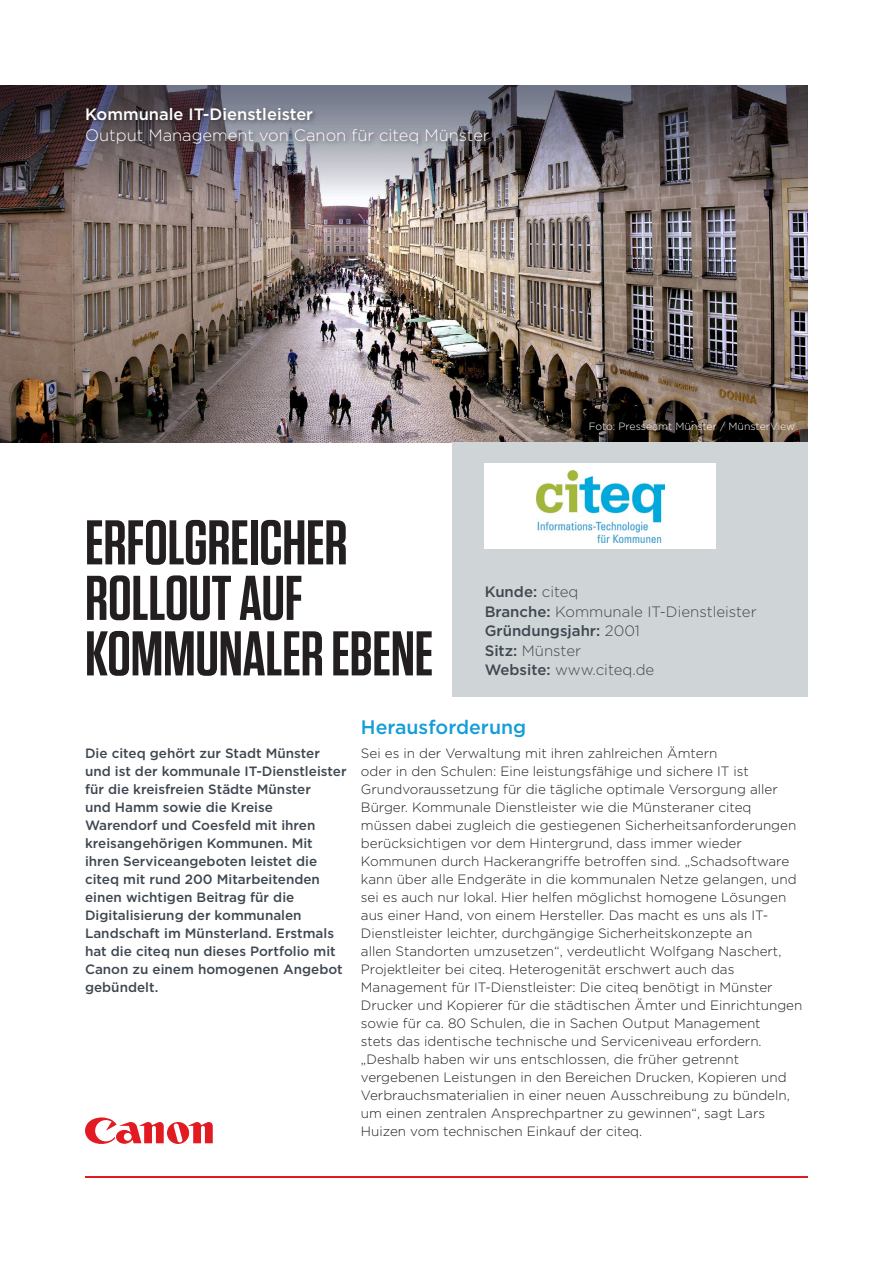
<style>
.page{position:relative;width:893px;height:1263px;background:#fff}
.page>*{position:absolute;margin:0;border:0;box-sizing:border-box;transform-origin:0 0}
.t1{font:600 63px/55.5px "Tungsten";letter-spacing:-.005em;color:#231f20}
.t2{font:500 19.5px "Gotham";color:#149dd9}
.t3{font:300 16.5px "Gotham";color:#fff}
.t4{font:500 16.5px "Gotham";color:#fff}
.t5{font:300 15px/19.5px "Gotham";color:#3f4750}
.t6{font:300 13.5px/18px "Gotham";color:#231f20}
.t7{font:500 13.5px/18px "Gotham";color:#3f4750}
.t8{font:300 10.5px "Gotham";color:#fff}
.s1{font-weight:500}
</style>
<div class="page">
<svg style="left:85px;top:1117px;width:128px;height:27px"></svg>
<hr style="left:85px;top:1176px;width:723px;height:2px;background:#e21a21">
<img style="left:0;top:197px;width:808px;height:245px">
<div style="left:453px;top:442px;width:355px;height:255px;background:#cfd5d6"></div>
<img style="left:0;top:85px;width:808px;height:112px">
<div style="left:485px;top:463px;width:231px;height:86px;background:#fff"></div>
<img style="left:537px;top:470px;width:127px;height:72px">
<div style="left:84px;top:105px;width:412px;height:45px;background:#231f20;opacity:.5"></div>
<p class="t4" style="left:85px;top:103px;width:230px">Kommunale IT-Dienstleister</p>
<p class="t3" style="left:85px;top:124px;width:406px">Output Management von Canon für citeq Münster</p>
<p class="t8" style="left:589px;top:419px;width:208px">Foto: Presseamt Münster / MünsterView</p>
<h1 class="t1" style="left:85px;top:516px;width:350px">ERFOLGREICHER<br>ROLLOUT AUF<br>KOMMUNALER EBENE</h1>
<p class="t5" style="left:485px;top:582px;width:273px"><span class="s1">Kunde:</span> citeq<br><span class="s1">Branche:</span> Kommunale IT-Dienstleister<br><span class="s1">Gründungsjahr:</span> 2001<br><span class="s1">Sitz:</span> Münster<br><span class="s1">Website:</span> www.citeq.de</p>
<p class="t7" style="left:85px;top:744px;width:263px">Die citeq gehört zur Stadt Münster und ist der kommunale IT-Dienstleister für die kreisfreien Städte Münster<br>und Hamm sowie die Kreise<br>Warendorf und Coesfeld mit ihren kreisangehörigen Kommunen. Mit ihren Serviceangeboten leistet die citeq mit rund 200 Mitarbeitenden einen wichtigen Beitrag für die<br>Digitalisierung der kommunalen<br>Landschaft im Münsterland. Erstmals hat die citeq nun dieses Portfolio mit<br>Canon zu einem homogenen Angebot gebündelt.</p>
<h2 class="t2" style="left:361px;top:714px;width:167px">Herausforderung</h2>
<p class="t6" style="left:361px;top:744px;width:443px">Sei es in der Verwaltung mit ihren zahlreichen Ämtern<br>oder in den Schulen: Eine leistungsfähige und sichere IT ist Grundvoraussetzung für die tägliche optimale Versorgung aller Bürger. Kommunale Dienstleister wie die Münsteraner citeq müssen dabei zugleich die gestiegenen Sicherheitsanforderungen berücksichtigen vor dem Hintergrund, dass immer wieder Kommunen durch Hackerangriffe betroffen sind. „Schadsoftware kann über alle Endgeräte in die kommunalen Netze gelangen, und sei es auch nur lokal. Hier helfen möglichst homogene Lösungen aus einer Hand, von einem Hersteller. Das macht es uns als IT-Dienstleister leichter, durchgängige Sicherheitskonzepte an<br>allen Standorten umzusetzen“, verdeutlicht Wolfgang Naschert, Projektleiter bei citeq. Heterogenität erschwert auch das Management für IT-Dienstleister: Die citeq benötigt in Münster Drucker und Kopierer für die städtischen Ämter und Einrichtungen sowie für ca. 80 Schulen, die in Sachen Output Management<br>stets das identische technische und Serviceniveau erfordern. „Deshalb haben wir uns entschlossen, die früher getrennt vergebenen Leistungen in den Bereichen Drucken, Kopieren und Verbrauchsmaterialien in einer neuen Ausschreibung zu bündeln, um einen zentralen Ansprechpartner zu gewinnen“, sagt Lars Huizen vom technischen Einkauf der citeq.</p>
</div>
